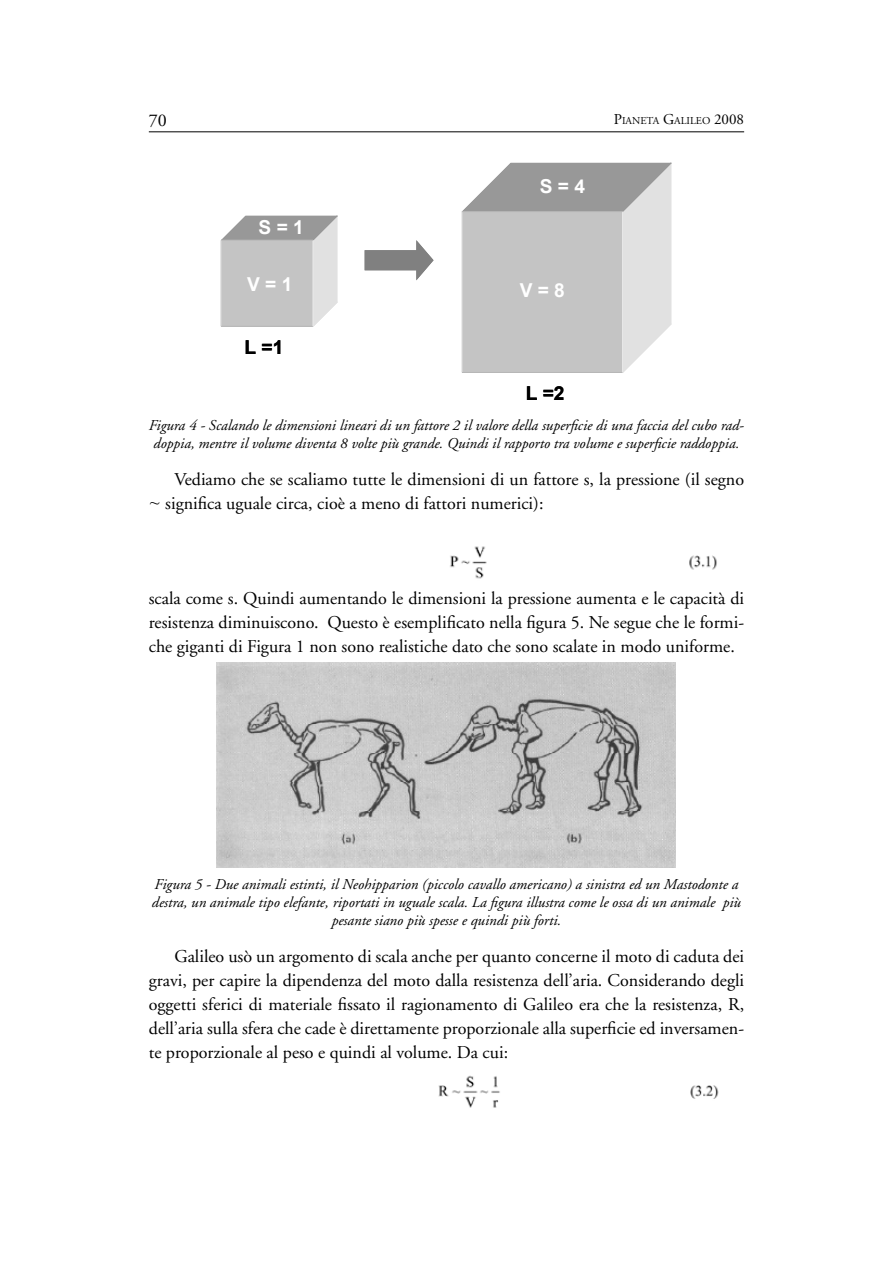
<style>
.page{position:relative;width:893px;height:1263px;background:#fff}
.page>*{position:absolute;margin:0;border:0;box-sizing:border-box;transform-origin:0 0}
.t1{font:700 19.2px "Arial";color:#fff}
.t2{font:700 19.2px "Arial";color:#000}
.t3{font:18px/24px "Adobe Garamond";color:#000;text-align:justify}
.t4{font:italic 15px/18px "Adobe Garamond";color:#000;text-align:center}
.t5{font:10.5px "Adobe Garamond";color:#000}
.s1{font-size:15px}
.s2{font-family:"Garamond"}
</style>
<div class="page">
<hr style="left:149px;top:131px;width:595px;height:1px;background:#000">
<svg style="left:221px;top:216px;width:116px;height:110px;background:#c2c2c2"></svg>
<div style="left:221px;top:240px;width:92px;height:86px;background:#c4c4c4"></div>
<hr style="left:221px;top:240px;width:1px;height:86px;background:#d6d6d6">
<hr style="left:221px;top:326px;width:92px;height:1px;background:#b7b7b7">
<hr style="left:313px;top:240px;width:1px;height:86px;background:#eaeaea">
<hr style="left:221px;top:240px;width:92px;height:1px;background:#b7b7b7">
<svg style="left:462px;top:163px;width:209px;height:210px;background:#c4c4c4"></svg>
<div style="left:462px;top:212px;width:161px;height:160px;background:#c4c4c4"></div>
<hr style="left:462px;top:211px;width:1px;height:161px;background:#d6d6d6">
<hr style="left:462px;top:372px;width:161px;height:1px;background:#b7b7b7">
<hr style="left:622px;top:212px;width:1px;height:160px;background:#eaeaea">
<hr style="left:462px;top:211px;width:161px;height:1px;background:#b7b7b7">
<svg style="left:365px;top:240px;width:69px;height:40px"></svg>
<img style="left:450px;top:546px;width:267px;height:33px">
<img style="left:217px;top:663px;width:459px;height:204px">
<img style="left:438px;top:1075px;width:281px;height:33px">
<p class="t3" style="left:149px;top:108px;width:19px">70</p>
<p class="t5" style="left:614px;top:115px;width:132px"><span class="s1">P</span>IANETA <span class="s1">G</span>ALILEO <span class="s1">2008</span></p>
<p class="t1" style="left:259px;top:214px;width:47px">S = 1</p>
<p class="t1" style="left:247px;top:272px;width:47px">V = 1</p>
<p class="t2" style="left:245px;top:335px;width:40px">L =1</p>
<p class="t1" style="left:540px;top:174px;width:47px">S = 4</p>
<p class="t1" style="left:520px;top:277px;width:47px">V = 8</p>
<p class="t2" style="left:526px;top:381px;width:40px">L =2</p>
<p class="t4" style="left:149px;top:417px;width:597px">Figura 4 - Scalando le dimensioni lineari di un fattore 2 il valore della superficie di una faccia del cubo rad&shy;doppia, mentre il volume diventa 8 volte più grande. Quindi il rapporto tra volume e superficie raddoppia.</p>
<p class="t3" style="left:149px;top:468px;width:597px;text-indent:26px">Vediamo che se scaliamo tutte le dimensioni di un fattore s, la pressione (il segno <span class="s2">~</span> significa uguale circa, cioè a meno di fattori numerici):</p>
<p class="t3" style="left:149px;top:587px;width:597px">scala come s. Quindi aumentando le dimensioni la pressione aumenta e le capacità di resistenza diminuiscono. Questo è esemplificato nella figura 5. Ne segue che le formi&shy;che giganti di Figura 1 non sono realistiche dato che sono scalate in modo uniforme.</p>
<p class="t4" style="left:152px;top:876px;width:591px">Figura 5 - Due animali estinti, il Neohipparion (piccolo cavallo americano) a sinistra ed un Mastodonte a destra, un animale tipo elefante, riportati in uguale scala. La figura illustra come le ossa di un animale più pesante siano più spesse e quindi più forti.</p>
<p class="t3" style="left:149px;top:945px;width:597px;text-indent:26px">Galileo usò un argomento di scala anche per quanto concerne il moto di caduta dei gravi, per capire la dipendenza del moto dalla resistenza dell’aria. Considerando degli oggetti sferici di materiale fissato il ragionamento di Galileo era che la resistenza, R, dell’aria sulla sfera che cade è direttamente proporzionale alla superficie ed inversamen&shy;te proporzionale al peso e quindi al volume. Da cui:</p>
</div>
